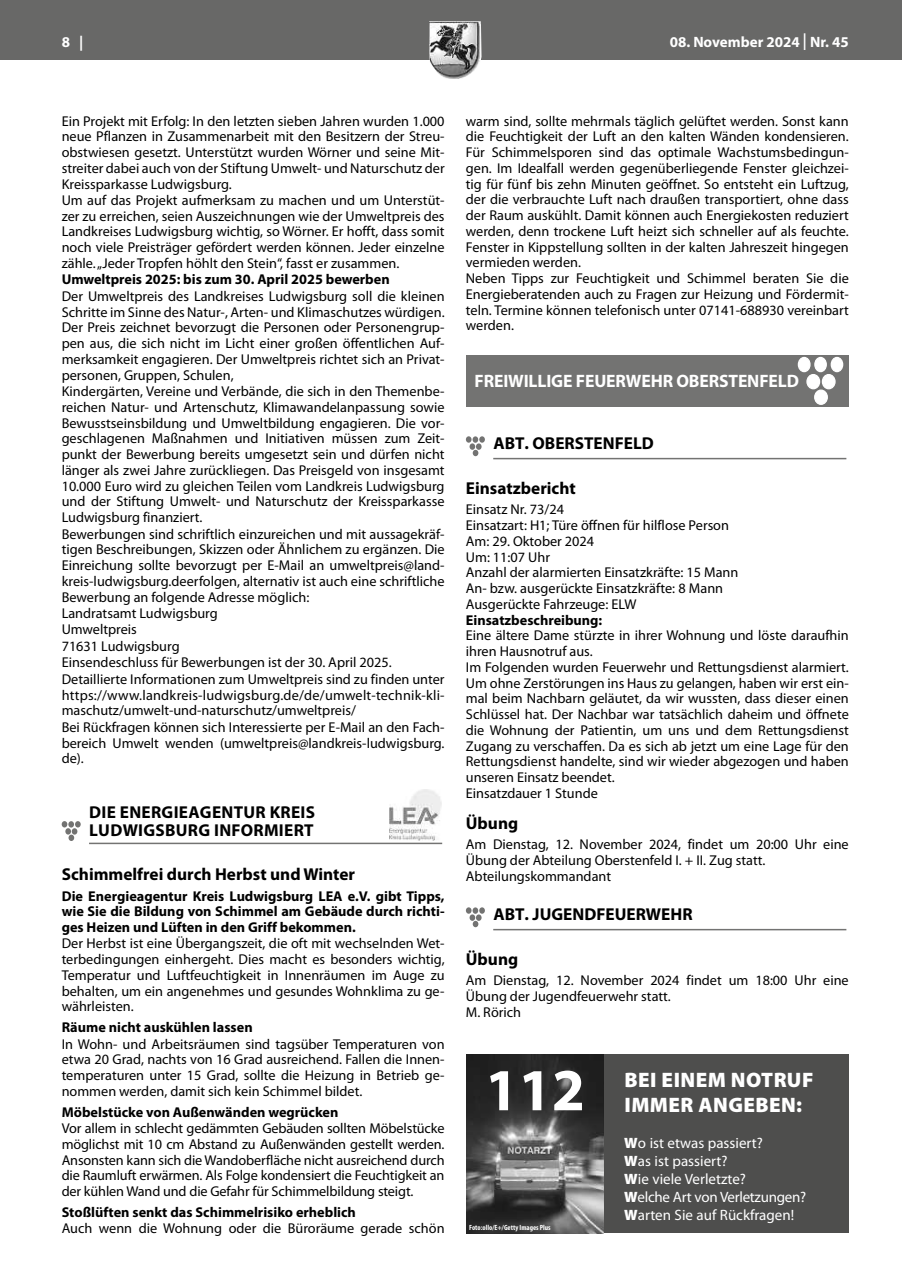
<style>
.page{position:relative;width:902px;height:1280px;background:#fff}
.page>*{position:absolute;margin:0;border:0;box-sizing:border-box;transform-origin:0 0}
.t1{font:700 60px "Myriad Pro";color:#fff}
.t2{font:900 21px/25.2px "Myriad Pro";letter-spacing:.02em;color:#fff}
.t3{font:700 18px "Myriad Pro";letter-spacing:-.01em;color:#fff}
.t4{font:700 17.25px/18px "Myriad Pro";color:#000}
.t5{font:15px/18px "Myriad Pro";color:#fff}
.t6{font:700 15px "Myriad Pro";color:#fff}
.t7{font:14.25px/15.8px "Myriad Pro";color:#000}
.t8{font:700 14.25px/15.8px "Myriad Pro";color:#000;text-align:justify}
.t9{font:700 condensed 7.5px "Myriad Pro";color:#fff}
.s1{font-weight:400;font-size:24.75px}
.s2{font-weight:900}
</style>
<div class="page">
<div style="left:0;top:0;width:901px;height:60px;background:#686867"></div>
<svg style="left:480px;top:24px;width:1px;height:36px"></svg>
<img style="left:429px;top:21px;width:51px;height:58px">
<hr style="left:89px;top:843px;width:353px;height:1px;background:#737372">
<svg style="left:62px;top:821px;width:19px;height:20px"></svg>
<img style="left:389px;top:789px;width:53px;height:51px">
<div style="left:466px;top:355px;width:382px;height:51px;background:#737372"></div>
<div style="left:806px;top:374px;width:14px;height:15px;background:#fff;border:1px solid #fff;border-radius:50%"></div>
<div style="left:821px;top:374px;width:14px;height:15px;background:#fff;border:1px solid #fff;border-radius:50%"></div>
<div style="left:814px;top:389px;width:13px;height:16px;background:#fff;border:1px solid #fff;border-radius:50%"></div>
<div style="left:797px;top:357px;width:13px;height:15px;background:#fff;border:1px solid #fff;border-radius:50%"></div>
<div style="left:814px;top:357px;width:12px;height:15px;background:#fff;border:1px solid #fff;border-radius:50%"></div>
<div style="left:830px;top:357px;width:13px;height:15px;background:#fff;border:1px solid #fff;border-radius:50%"></div>
<hr style="left:493px;top:458px;width:353px;height:1px;background:#737372">
<div style="left:479px;top:436px;width:6px;height:7px;background:#737372;border-radius:50%"></div>
<svg style="left:466px;top:436px;width:15px;height:20px"></svg>
<hr style="left:493px;top:929px;width:353px;height:1px;background:#737372">
<div style="left:479px;top:907px;width:6px;height:7px;background:#737372;border-radius:50%"></div>
<svg style="left:466px;top:907px;width:15px;height:20px"></svg>
<div style="left:467px;top:1054px;width:381px;height:179px;background:#4e4e4d"></div>
<img style="left:466px;top:1054px;width:137px;height:179px">
<p class="t6" style="left:62px;top:32px;width:23px">8 |</p>
<p class="t6" style="left:669px;top:32px;width:180px">08. November 2024 <span class="s1">I</span> Nr. 45</p>
<p class="t7" style="left:62px;top:113px;width:384px">Ein Projekt mit Erfolg: In den letzten sieben Jahren wurden 1.000 neue Pflanzen in Zusammenarbeit mit den Besitzern der Streu&shy;obstwiesen gesetzt. Unterstützt wurden Wörner und seine Mit&shy;streiter dabei auch von der Stiftung Umwelt- und Naturschutz der Kreissparkasse Ludwigsburg.<br>Um auf das Projekt aufmerksam zu machen und um Unterstüt&shy;zer zu erreichen, seien Auszeichnungen wie der Umweltpreis des Landkreises Ludwigsburg wichtig, so Wörner. Er hofft, dass somit noch viele Preisträger gefördert werden können. Jeder einzelne zähle. „Jeder Tropfen höhlt den Stein“, fasst er zusammen.</p>
<p class="t8" style="left:62px;top:271px;width:329px">Umweltpreis 2025: bis zum 30. April 2025 bewerben</p>
<p class="t7" style="left:62px;top:288px;width:384px">Der Umweltpreis des Landkreises Ludwigsburg soll die kleinen Schritte im Sinne des Natur-, Arten- und Klimaschutzes würdigen.<br>Der Preis zeichnet bevorzugt die Personen oder Personengrup&shy;pen aus, die sich nicht im Licht einer großen öffentlichen Auf&shy;merksamkeit engagieren. Der Umweltpreis richtet sich an Privat&shy;personen, Gruppen, Schulen,<br>Kindergärten, Vereine und Verbände, die sich in den Themenbe&shy;reichen Natur- und Artenschutz, Klimawandelanpassung sowie Bewusstseinsbildung und Umweltbildung engagieren. Die vor&shy;geschlagenen Maßnahmen und Initiativen müssen zum Zeit&shy;punkt der Bewerbung bereits umgesetzt sein und dürfen nicht länger als zwei Jahre zurückliegen. Das Preisgeld von insgesamt 10.000 Euro wird zu gleichen Teilen vom Landkreis Ludwigsburg und der Stiftung Umwelt- und Naturschutz der Kreissparkasse Ludwigsburg finanziert.<br>Bewerbungen sind schriftlich einzureichen und mit aussagekräf&shy;tigen Beschreibungen, Skizzen oder Ähnlichem zu ergänzen. Die Einreichung sollte bevorzugt per E-Mail an umweltpreis@land&shy;kreis-ludwigsburg.deerfolgen, alternativ ist auch eine schriftliche Bewerbung an folgende Adresse möglich:<br>Landratsamt Ludwigsburg<br>Umweltpreis<br>71631 Ludwigsburg<br>Einsendeschluss für Bewerbungen ist der 30. April 2025.<br>Detaillierte Informationen zum Umweltpreis sind zu finden unter https://www.landkreis-ludwigsburg.de/de/umwelt-technik-kli&shy;maschutz/umwelt-und-naturschutz/umweltpreis/<br>Bei Rückfragen können sich Interessierte per E-Mail an den Fach&shy;bereich Umwelt wenden (umweltpreis@landkreis-ludwigsburg. de).</p>
<p class="t4" style="left:89px;top:803px;width:227px">DIE ENERGIEAGENTUR KREIS<br>LUDWIGSBURG INFORMIERT</p>
<p class="t4" style="left:62px;top:864px;width:295px">Schimmelfrei durch Herbst und Winter</p>
<p class="t8" style="left:62px;top:887px;width:384px">Die Energieagentur Kreis Ludwigsburg LEA e.V. gibt Tipps, wie Sie die Bildung von Schimmel am Gebäude durch richti&shy;ges Heizen und Lüften in den Griff bekommen.</p>
<p class="t7" style="left:62px;top:935px;width:384px;text-align:justify">Der Herbst ist eine Übergangszeit, die oft mit wechselnden Wet&shy;terbedingungen einhergeht. Dies macht es besonders wichtig, Temperatur und Luftfeuchtigkeit in Innenräumen im Auge zu behalten, um ein angenehmes und gesundes Wohnklima zu ge&shy;währleisten.</p>
<p class="t8" style="left:62px;top:1019px;width:192px">Räume nicht auskühlen lassen</p>
<p class="t7" style="left:62px;top:1036px;width:384px;text-align:justify">In Wohn- und Arbeitsräumen sind tagsüber Temperaturen von etwa 20 Grad, nachts von 16 Grad ausreichend. Fallen die Innen&shy;temperaturen unter 15 Grad, sollte die Heizung in Betrieb ge&shy;nommen werden, damit sich kein Schimmel bildet.</p>
<p class="t8" style="left:62px;top:1103px;width:278px">Möbelstücke von Außenwänden wegrücken</p>
<p class="t7" style="left:62px;top:1120px;width:384px;text-align:justify">Vor allem in schlecht gedämmten Gebäuden sollten Möbelstücke möglichst mit 10 cm Abstand zu Außenwänden gestellt werden.<br>Ansonsten kann sich die Wandoberfläche nicht ausreichend durch die Raumluft erwärmen. Als Folge kondensiert die Feuchtigkeit an der kühlen Wand und die Gefahr für Schimmelbildung steigt.</p>
<p class="t8" style="left:62px;top:1203px;width:296px">Stoßlüften senkt das Schimmelrisiko erheblich</p>
<p class="t7" style="left:62px;top:1220px;width:384px">Auch wenn die Wohnung oder die Büroräume gerade schön</p>
<p class="t7" style="left:466px;top:113px;width:384px">warm sind, sollte mehrmals täglich gelüftet werden. Sonst kann die Feuchtigkeit der Luft an den kalten Wänden kondensieren.<br>Für Schimmelsporen sind das optimale Wachstumsbedingun&shy;gen. Im Idealfall werden gegenüberliegende Fenster gleichzei&shy;tig für fünf bis zehn Minuten geöffnet. So entsteht ein Luftzug, der die verbrauchte Luft nach draußen transportiert, ohne dass der Raum auskühlt. Damit können auch Energiekosten reduziert werden, denn trockene Luft heizt sich schneller auf als feuchte.<br>Fenster in Kippstellung sollten in der kalten Jahreszeit hingegen vermieden werden.<br>Neben Tipps zur Feuchtigkeit und Schimmel beraten Sie die Energieberatenden auch zu Fragen zur Heizung und Fördermit&shy;teln. Termine können telefonisch unter 07141-688930 vereinbart werden.</p>
<p class="t3" style="left:474px;top:369px;width:326px">FREIWILLIGE FEUERWEHR OBERSTENFELD</p>
<p class="t4" style="left:493px;top:434px;width:162px">ABT. OBERSTENFELD</p>
<p class="t4" style="left:466px;top:479px;width:111px">Einsatzbericht</p>
<p class="t7" style="left:466px;top:501px;width:274px">Einsatz Nr. 73/24<br>Einsatzart: H1; Türe öffnen für hilflose Person<br>Am: 29. Oktober 2024<br>Um: 11:07 Uhr<br>Anzahl der alarmierten Einsatzkräfte: 15 Mann<br>An- bzw. ausgerückte Einsatzkräfte: 8 Mann<br>Ausgerückte Fahrzeuge: ELW</p>
<p class="t8" style="left:466px;top:611px;width:138px">Einsatzbeschreibung:</p>
<p class="t7" style="left:466px;top:627px;width:384px">Eine ältere Dame stürzte in ihrer Wohnung und löste daraufhin ihren Hausnotruf aus.<br>Im Folgenden wurden Feuerwehr und Rettungsdienst alarmiert.<br>Um ohne Zerstörungen ins Haus zu gelangen, haben wir erst ein&shy;mal beim Nachbarn geläutet, da wir wussten, dass dieser einen Schlüssel hat. Der Nachbar war tatsächlich daheim und öffnete die Wohnung der Patientin, um uns und dem Rettungsdienst Zugang zu verschaffen. Da es sich ab jetzt um eine Lage für den Rettungsdienst handelte, sind wir wieder abgezogen und haben unseren Einsatz beendet.<br>Einsatzdauer 1 Stunde</p>
<p class="t4" style="left:466px;top:814px;width:54px">Übung</p>
<p class="t7" style="left:466px;top:836px;width:384px">Am Dienstag, 12. November 2024, findet um 20:00 Uhr eine<br>Übung der Abteilung Oberstenfeld I. + II. Zug statt.<br>Abteilungskommandant</p>
<p class="t4" style="left:493px;top:905px;width:201px">ABT. JUGENDFEUERWEHR</p>
<p class="t4" style="left:466px;top:950px;width:54px">Übung</p>
<p class="t7" style="left:466px;top:972px;width:384px">Am Dienstag, 12. November 2024 findet um 18:00 Uhr eine<br>Übung der Jugendfeuerwehr statt.<br>M. Rörich</p>
<h1 class="t1" style="left:485px;top:1051px;width:101px">112</h1>
<p class="t9" style="left:469px;top:1223px;width:83px">Foto:ollo/E+/Getty Images Plus</p>
<h2 class="t2" style="left:624px;top:1067px;width:190px">BEI EINEM NOTRUF<br>IMMER ANGEBEN:</h2>
<p class="t5" style="left:624px;top:1134px;width:183px"><span class="s2">W</span>o ist etwas passiert?<br><span class="s2">W</span>as ist passiert?<br><span class="s2">W</span>ie viele Verletzte?<br><span class="s2">W</span>elche Art von Verletzungen?<br><span class="s2">W</span>arten Sie auf Rückfragen!</p>
</div>
